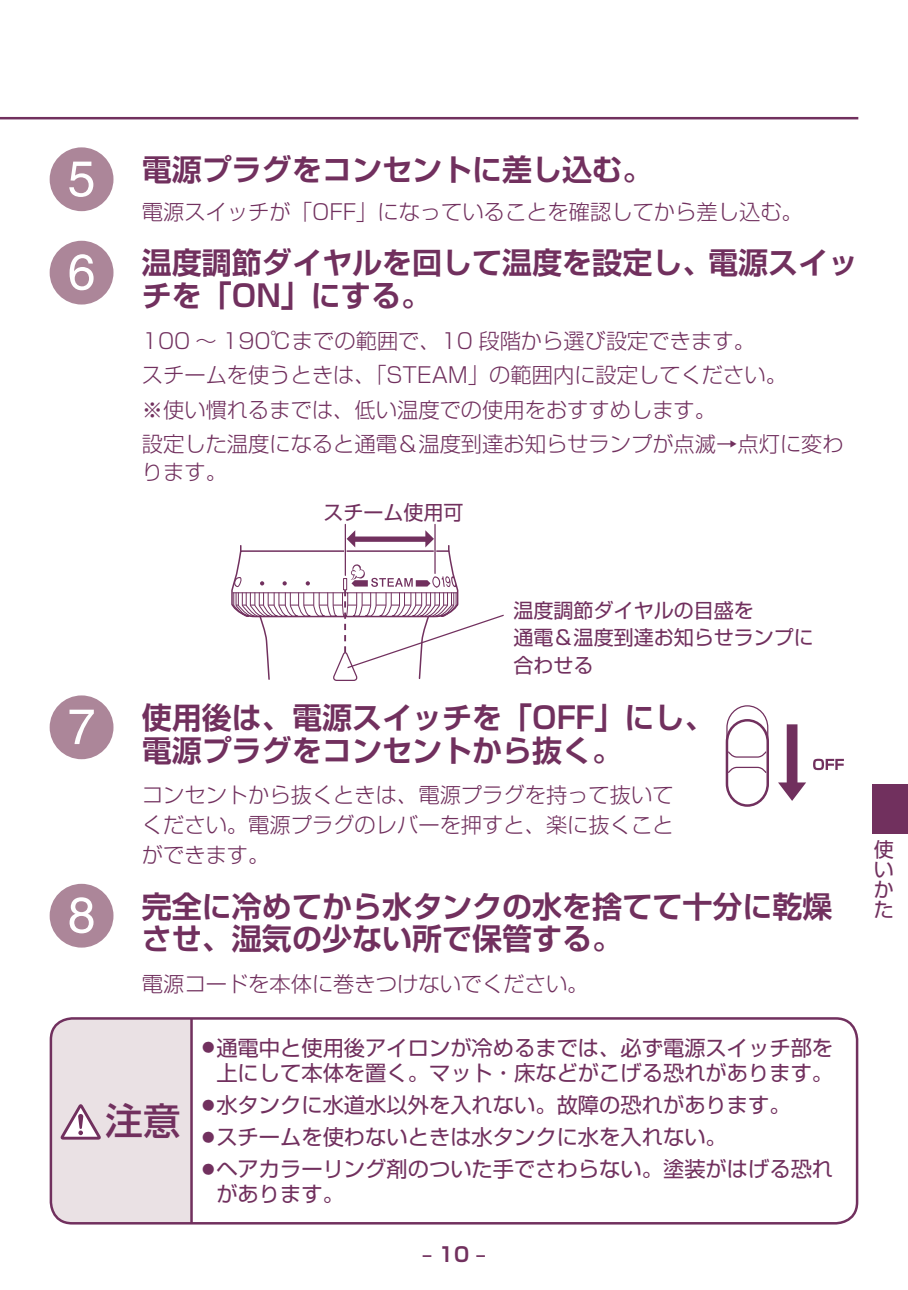
<style>
.page{position:relative;width:908px;height:1290px;background:#fff}
.page>*{position:absolute;margin:0;border:0;box-sizing:border-box;transform-origin:0 0}
.t1{font:500 37.5px "Shin Go Pro";color:#71305e}
.t2{font:700 30px/32.8px "Shin Go Pro De";color:#71305e}
.t3{font:300 21.25px/34.5px "Shin Go Pro";color:#71305e}
.t4{font:21.25px/25px "Shin Go Pro";color:#71305e;text-align:right}
.t5{font:20px/20px "Shin Go Pro";color:#71305e;text-align:justify}
.t6{font:700 20px "Shin Go Pro De";color:#71305e}
.s1{font-family:"Helvetica";font-weight:400;font-size:50px;color:#fff}
</style>
<div class="page">
<div style="left:872px;top:785px;width:35px;height:49px;background:#71305e"></div>
<hr style="left:0;top:117px;width:857px;height:2px;background:#71305e">
<div style="left:50px;top:147px;width:63px;height:64px;background:#ac8699;border-radius:50%"></div>
<div style="left:50px;top:241px;width:63px;height:63px;background:#ac8699;border-radius:50%"></div>
<div style="left:50px;top:695px;width:63px;height:64px;background:#ac8699;border-radius:50%"></div>
<div style="left:50px;top:884px;width:63px;height:63px;background:#ac8699;border-radius:50%"></div>
<div style="left:51px;top:1018px;width:140px;height:205px;background:#eae1e4"></div>
<hr style="left:190px;top:1018px;width:3px;height:205px;background:#71305e">
<svg style="left:61px;top:1104px;width:40px;height:35px"></svg>
<div style="left:50px;top:1017px;width:807px;height:207px;border:2px solid #71305e;border-radius:21px"></div>
<svg style="left:778px;top:724px;width:27px;height:77px"></svg>
<svg style="left:813px;top:759px;width:30px;height:11px"></svg>
<svg style="left:725px;top:705px;width:44px;height:102px"></svg>
<hr style="left:344px;top:524px;width:2px;height:51px;background:#71305e">
<hr style="left:434px;top:524px;width:1px;height:49px;background:#71305e">
<svg style="left:231px;top:530px;width:273px;height:151px"></svg>
<h2 class="t2" style="left:68px;top:150px;width:586px"><span class="s1">5</span> 電源プラグをコンセントに差し込む。</h2>
<p class="t3" style="left:142px;top:192px;width:662px">電源スイッチが「OFF」になっていることを確認してから差し込む。</p>
<h2 class="t2" style="left:142px;top:243px;width:717px;text-indent:-74px"><span class="s1">6</span> 温度調節ダイヤルを回して温度を設定し、電源スイッチを「ON」にする。</h2>
<p class="t3" style="left:142px;top:321px;width:703px">100 ～ 190℃までの範囲で、10 段階から選び設定できます。<br>スチームを使うときは、「STEAM」の範囲内に設定してください。<br>※使い慣れるまでは、低い温度での使用をおすすめします。<br>設定した温度になると通電＆温度到達お知らせランプが点滅→点灯に変わ</p>
<p class="t3" style="left:142px;top:452px;width:86px">ります。</p>
<p class="t5" style="left:323px;top:500px;width:141px">スチーム使用可</p>
<p class="t5" style="left:513px;top:594px;width:301px;line-height:27.5px;text-align:left">温度調節ダイヤルの目盛を<br>通電＆温度到達お知らせランプに合わせる</p>
<h2 class="t2" style="left:142px;top:698px;width:574px;text-indent:-74px"><span class="s1">7</span> 使用後は、電源スイッチを「OFF」にし、電源プラグをコンセントから抜く。</h2>
<p class="t3" style="left:142px;top:778px;width:533px;line-height:30px;text-align:justify">コンセントから抜くときは、電源プラグを持って抜いてください。電源プラグのレバーを押すと、楽に抜くことができます。</p>
<h2 class="t2" style="left:142px;top:886px;width:692px;text-indent:-74px"><span class="s1">8</span> 完全に冷めてから水タンクの水を捨てて十分に乾燥させ、湿気の少ない所で保管する。</h2>
<p class="t3" style="left:142px;top:964px;width:448px">電源コードを本体に巻きつけないでください。</p>
<h1 class="t1" style="left:105px;top:1090px;width:76px">注意</h1>
<p class="t4" style="left:202px;top:1032px;width:632px"><sup>●</sup>通電中と使用後アイロンが冷めるまでは、必ず電源スイッチ部を上にして本体を置く。マット・床などがこげる恐れがあります。</p>
<p class="t4" style="left:202px;top:1090px;width:589px"><sup>●</sup>水タンクに水道水以外を入れない。故障の恐れがあります。</p>
<p class="t4" style="left:202px;top:1122px;width:526px"><sup>●</sup>スチームを使わないときは水タンクに水を入れない。</p>
<p class="t4" style="left:216px;top:1154px;width:618px;text-align:left;text-indent:-14px"><sup>●</sup>ヘアカラーリング剤のついた手でさわらない。塗装がはげる恐れがあります。</p>
<p class="t6" style="left:422px;top:1238px;width:65px">‒ 10 ‒</p>
<p class="t5" style="left:873px;top:837px;width:21px">使いかた</p>
</div>
